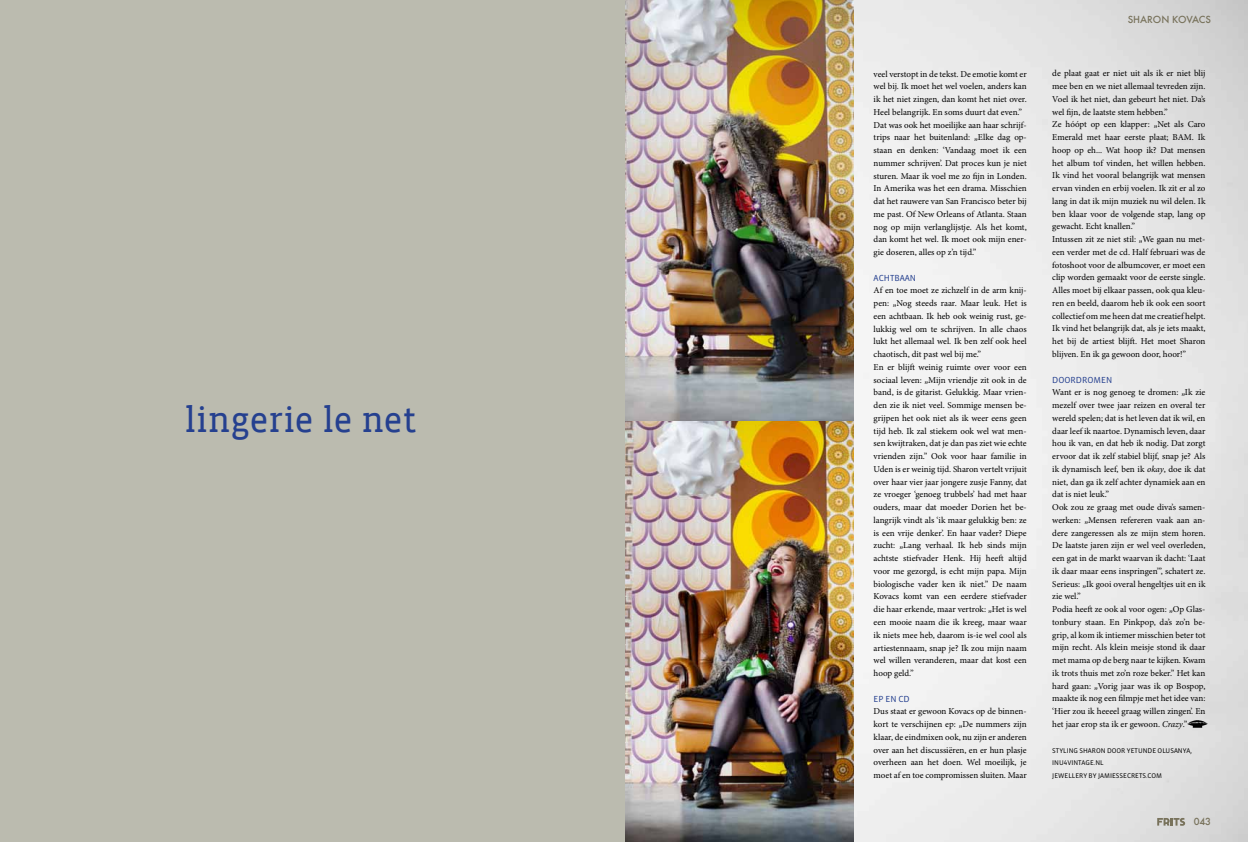
<style>
.page{position:relative;width:1248px;height:842px;background:#fff}
.page>*{position:absolute;margin:0;border:0;box-sizing:border-box;transform-origin:0 0}
.t1{font:36px "Vista Slab Reg";color:#25408f}
.t2{font:500 9.5px "Futura";letter-spacing:-.01em;color:#78725b}
.t3{font:9px/12.8px "Minion Pro";color:#000}
.t4{font:9px "Vista Sans OT";color:#25408f}
.t5{font:7px/12.8px "Vista Sans OT";color:#000}
.s1{font-family:"Vista Sans OT"}
.s2{font-style:italic}
</style>
<div class="page">
<img style="left:853px;top:0;width:394px;height:842px">
<svg style="left:1157px;top:818px;width:27px;height:8px"></svg>
<img style="left:624px;top:0;width:229px;height:842px">
<div style="left:0;top:0;width:624px;height:842px;background:#bbbbaf"></div>
<img style="left:1187px;top:720px;width:20px;height:8px">
<h1 class="t1" style="left:184px;top:402px;width:233px">lingerie le net</h1>
<p class="t3" style="left:873px;top:67px;width:155px">veel verstopt in de tekst. De emotie komt er wel bij. Ik moet het wel voelen, anders kan ik het niet zingen, dan komt het niet over.<br>Heel belangrijk. En soms duurt dat even.” Dat was ook het moeilijke aan haar schrijf&shy;trips naar het buitenland: <span class="s1">„</span>Elke dag op&shy;staan en denken: ‘Vandaag moet ik een nummer schrijven’. Dat proces kun je niet sturen. Maar ik voel me zo fijn in Londen.<br>In Amerika was het een drama. Misschien dat het rauwere van San Francisco beter bij me past. Of New Orleans of Atlanta. Staan nog op mijn verlanglijstje. Als het komt, dan komt het wel. Ik moet ook mijn ener&shy;gie doseren, alles op z’n tijd.”</p>
<p class="t4" style="left:873px;top:273px;width:44px">ACHTBAAN</p>
<p class="t3" style="left:873px;top:284px;width:155px">Af en toe moet ze zichzelf in de arm knij&shy;pen: <span class="s1">„</span>Nog steeds raar. Maar leuk. Het is een achtbaan. Ik heb ook weinig rust, ge&shy;lukkig wel om te schrijven. In alle chaos lukt het allemaal wel. Ik ben zelf ook heel chaotisch, dit past wel bij me.”<br>En er blijft weinig ruimte over voor een sociaal leven: <span class="s1">„</span>Mijn vriendje zit ook in de band, is de gitarist. Gelukkig. Maar vrien&shy;den zie ik niet veel. Sommige mensen be&shy;grijpen het ook niet als ik weer eens geen tijd heb. Ik zal stiekem ook wel wat men&shy;sen kwijtraken, dat je dan pas ziet wie echte vrienden zijn.” Ook voor haar familie in Uden is er weinig tijd. Sharon vertelt vrijuit over haar vier jaar jongere zusje Fanny, dat ze vroeger ‘genoeg trubbels’ had met haar ouders, maar dat moeder Dorien het be&shy;langrijk vindt als ‘ik maar gelukkig ben: ze is een vrije denker’. En haar vader? Diepe zucht: <span class="s1">„</span>Lang verhaal. Ik heb sinds mijn achtste stiefvader Henk. Hij heeft altijd voor me gezorgd, is echt mijn papa. Mijn biologische vader ken ik niet.” De naam Kovacs komt van een eerdere stiefvader die haar erkende, maar vertrok: <span class="s1">„</span>Het is wel een mooie naam die ik kreeg, maar waar ik niets mee heb, daarom is-ie wel cool als artiestennaam, snap je? Ik zou mijn naam wel willen veranderen, maar dat kost een hoop geld.”</p>
<p class="t4" style="left:873px;top:694px;width:36px">EP EN CD</p>
<p class="t3" style="left:873px;top:705px;width:155px;text-align:justify">Dus staat er gewoon Kovacs op de binnen&shy;kort te verschijnen ep: <span class="s1">„</span>De nummers zijn klaar, de eindmixen ook, nu zijn er anderen over aan het discussiëren, en er hun plasje overheen aan het doen. Wel moeilijk, je moet af en toe compromissen sluiten. Maar</p>
<p class="t2" style="left:1127px;top:13px;width:85px">SHARON KOVACS</p>
<p class="t3" style="left:1052px;top:67px;width:155px">de plaat gaat er niet uit als ik er niet blij mee ben en we niet allemaal tevreden zijn.<br>Voel ik het niet, dan gebeurt het niet. Da’s wel fijn, de laatste stem hebben.”<br>Ze hóópt op een klapper: <span class="s1">„</span>Net als Caro Emerald met haar eerste plaat; BAM. Ik hoop op eh... Wat hoop ik? Dat mensen het album tof vinden, het willen hebben.<br>Ik vind het vooral belangrijk wat mensen ervan vinden en erbij voelen. Ik zit er al zo lang in dat ik mijn muziek nu wil delen. Ik ben klaar voor de volgende stap, lang op gewacht. Echt knallen.”<br>Intussen zit ze niet stil: <span class="s1">„</span>We gaan nu met&shy;een verder met de cd. Half februari was de fotoshoot voor de albumcover, er moet een clip worden gemaakt voor de eerste single.<br>Alles moet bij elkaar passen, ook qua kleu&shy;ren en beeld, daarom heb ik ook een soort collectief om me heen dat me creatief helpt.<br>Ik vind het belangrijk dat, als je iets maakt, het bij de artiest blijft. Het moet Sharon blijven. En ik ga gewoon door, hoor!”</p>
<p class="t4" style="left:1052px;top:375px;width:61px">DOORDROMEN</p>
<p class="t3" style="left:1052px;top:386px;width:155px">Want er is nog genoeg te dromen: <span class="s1">„</span>Ik zie mezelf over twee jaar reizen en overal ter wereld spelen; dat is het leven dat ik wil, en daar leef ik naartoe. Dynamisch leven, daar hou ik van, en dat heb ik nodig. Dat zorgt ervoor dat ik zelf stabiel blijf, snap je? Als ik dynamisch leef, ben ik <span class="s2">okay</span>, doe ik dat niet, dan ga ik zelf achter dynamiek aan en dat is niet leuk.”<br>Ook zou ze graag met oude diva’s samen&shy;werken: <span class="s1">„</span>Mensen refereren vaak aan an&shy;dere zangeressen als ze mijn stem horen.<br>De laatste jaren zijn er wel veel overleden, een gat in de markt waarvan ik dacht: ‘Laat ik daar maar eens inspringen’”, schatert ze.<br>Serieus: <span class="s1">„</span>Ik gooi overal hengeltjes uit en ik zie wel.”<br>Podia heeft ze ook al voor ogen: <span class="s1">„</span>Op Glas&shy;tonbury staan. En Pinkpop, da’s zo’n be&shy;grip, al kom ik intiemer misschien beter tot mijn recht. Als klein meisje stond ik daar met mama op de berg naar te kijken. Kwam ik trots thuis met zo’n roze beker.” Het kan hard gaan: <span class="s1">„</span>Vorig jaar was ik op Bospop, maakte ik nog een filmpje met het idee van: ‘Hier zou ik heeeel graag willen zingen’. En het jaar erop sta ik er gewoon. <span class="s2">Crazy</span>.”</p>
<p class="t5" style="left:1052px;top:744px;width:141px">STYLING SHARON DOOR YETUNDE OLUSANYA,<br>INU4VINTAGE.NL<br>JEWELLERY BY JAM IESSE</p>
<p class="t5" style="left:1126px;top:769px;width:36px">CRETS.COM</p>
<p class="t2" style="left:1193px;top:815px;width:19px">043</p>
</div>
